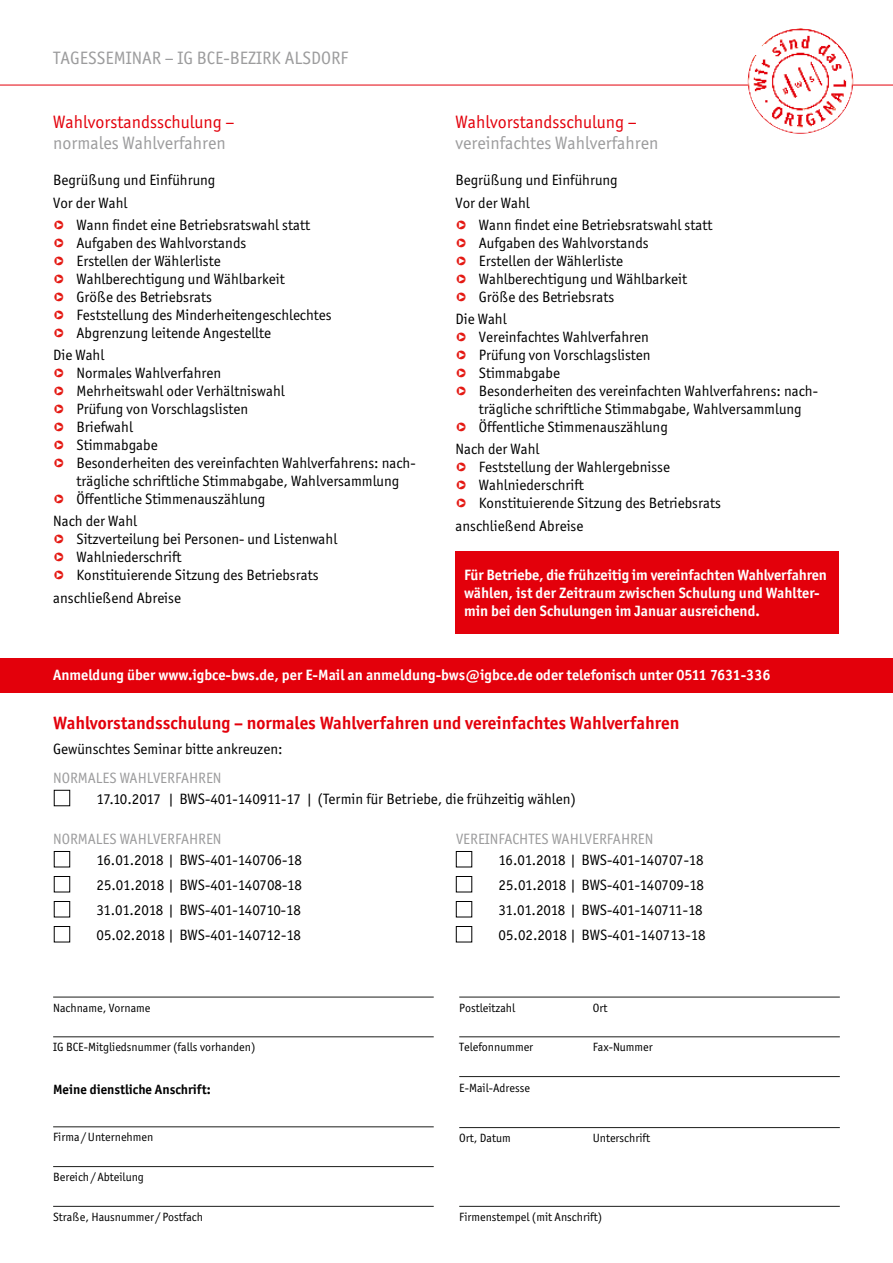
<style>
.page{position:relative;width:893px;height:1263px;background:#fff}
.page>*{position:absolute;margin:0;border:0;box-sizing:border-box;transform-origin:0 0}
.t1{font:18px "Officina Sans ITC Std";color:#9c9c9d}
.t2{font:700 18px "Officina Sans ITC Std";color:#e3000b}
.t3{font:18px "Officina Sans ITC Std";color:#e3000b}
.t4{font:15px/22.2px "Officina Sans ITC Std";color:#000}
.t5{font:700 15px/18px "Officina Sans ITC Std";color:#fff}
.t6{font:15px "Officina Sans ITC Std";color:#9c9c9d}
.t7{font:700 13.5px "Officina Sans ITC Std";color:#000}
.t8{font:12px "Officina Sans ITC Std";color:#000}
.s1{color:#e41913}
</style>
<div class="page">
<div style="left:0;top:658px;width:893px;height:34px;background:#e3000b"></div>
<hr style="left:0;top:85px;width:893px;height:1px;background:#e3000b">
<hr style="left:53px;top:997px;width:381px;height:1px;background:#1c1d1b">
<hr style="left:53px;top:1036px;width:381px;height:1px;background:#1c1d1b">
<hr style="left:53px;top:1126px;width:381px;height:1px;background:#1c1d1b">
<hr style="left:53px;top:1166px;width:381px;height:1px;background:#1c1d1b">
<hr style="left:53px;top:1206px;width:381px;height:1px;background:#1c1d1b">
<hr style="left:459px;top:997px;width:381px;height:1px;background:#1c1d1b">
<hr style="left:459px;top:1036px;width:381px;height:1px;background:#1c1d1b">
<hr style="left:459px;top:1076px;width:381px;height:1px;background:#1c1d1b">
<hr style="left:459px;top:1127px;width:381px;height:1px;background:#1c1d1b">
<hr style="left:459px;top:1206px;width:381px;height:1px;background:#1c1d1b">
<img style="left:748px;top:28px;width:105px;height:106px;border-radius:53px">
<div style="left:456px;top:851px;width:16px;height:16px;border:1px solid #000"></div>
<div style="left:456px;top:876px;width:16px;height:16px;border:1px solid #000"></div>
<div style="left:456px;top:901px;width:16px;height:16px;border:1px solid #000"></div>
<div style="left:456px;top:926px;width:16px;height:16px;border:1px solid #000"></div>
<div style="left:54px;top:790px;width:16px;height:16px;border:1px solid #000"></div>
<div style="left:54px;top:851px;width:16px;height:16px;border:1px solid #000"></div>
<div style="left:54px;top:876px;width:16px;height:16px;border:1px solid #000"></div>
<div style="left:54px;top:901px;width:16px;height:16px;border:1px solid #000"></div>
<div style="left:54px;top:926px;width:16px;height:16px;border:1px solid #000"></div>
<div style="left:455px;top:552px;width:384px;height:82px;background:#e3000b"></div>
<p class="t1" style="left:53px;top:48px;width:296px">TAGESSEMINAR – IG BCE-BEZIRK ALSDORF</p>
<p class="t3" style="left:53px;top:111px;width:183px">Wahlvorstandsschulung –</p>
<p class="t1" style="left:53px;top:133px;width:174px">normales Wahlverfahren</p>
<p class="t4" style="left:53px;top:169px;width:164px">Begrüßung und Einführung<br>Vor der Wahl</p>
<p class="t4" style="left:53px;top:214px;width:258px"><span class="s1">❑</span> Wann findet eine Betriebsratswahl statt</p>
<p class="t4" style="left:53px;top:232px;width:195px"><span class="s1">❑</span> Aufgaben des Wahlvorstands</p>
<p class="t4" style="left:53px;top:250px;width:169px"><span class="s1">❑</span> Erstellen der Wählerliste</p>
<p class="t4" style="left:53px;top:268px;width:233px"><span class="s1">❑</span> Wahlberechtigung und Wählbarkeit</p>
<p class="t4" style="left:53px;top:286px;width:160px"><span class="s1">❑</span> Größe des Betriebsrats</p>
<p class="t4" style="left:53px;top:304px;width:280px"><span class="s1">❑</span> Feststellung des Minderheitengeschlechtes</p>
<p class="t4" style="left:53px;top:322px;width:219px"><span class="s1">❑</span> Abgrenzung leitende Angestellte<br>Die Wahl</p>
<p class="t4" style="left:53px;top:362px;width:170px"><span class="s1">❑</span> Normales Wahlverfahren</p>
<p class="t4" style="left:53px;top:380px;width:233px"><span class="s1">❑</span> Mehrheitswahl oder Verhältniswahl</p>
<p class="t4" style="left:53px;top:398px;width:197px"><span class="s1">❑</span> Prüfung von Vorschlagslisten</p>
<p class="t4" style="left:53px;top:416px;width:81px"><span class="s1">❑</span> Briefwahl</p>
<p class="t4" style="left:53px;top:434px;width:106px"><span class="s1">❑</span> Stimmabgabe</p>
<p class="t4" style="left:53px;top:454px;width:364px;line-height:18px;text-align:center"><span class="s1">❑</span> Besonderheiten des vereinfachten Wahlverfahrens: nach&shy;trägliche schriftliche Stimmabgabe, Wahlversammlung</p>
<p class="t4" style="left:53px;top:488px;width:214px"><span class="s1">❑</span> Öffentliche Stimmenauszählung<br>Nach der Wahl</p>
<p class="t4" style="left:53px;top:528px;width:286px"><span class="s1">❑</span> Sitzverteilung bei Personen- und Listenwahl</p>
<p class="t4" style="left:53px;top:546px;width:130px"><span class="s1">❑</span> Wahlniederschrift</p>
<p class="t4" style="left:53px;top:564px;width:267px"><span class="s1">❑</span> Konstituierende Sitzung des Betriebsrats anschließend Abreise</p>
<p class="t3" style="left:455px;top:111px;width:183px">Wahlvorstandsschulung –</p>
<p class="t1" style="left:455px;top:133px;width:205px">vereinfachtes Wahlverfahren</p>
<p class="t4" style="left:455px;top:169px;width:164px">Begrüßung und Einführung<br>Vor der Wahl</p>
<p class="t4" style="left:455px;top:214px;width:258px"><span class="s1">❑</span> Wann findet eine Betriebsratswahl statt</p>
<p class="t4" style="left:455px;top:232px;width:195px"><span class="s1">❑</span> Aufgaben des Wahlvorstands</p>
<p class="t4" style="left:455px;top:250px;width:169px"><span class="s1">❑</span> Erstellen der Wählerliste</p>
<p class="t4" style="left:455px;top:268px;width:233px"><span class="s1">❑</span> Wahlberechtigung und Wählbarkeit</p>
<p class="t4" style="left:455px;top:286px;width:160px"><span class="s1">❑</span> Größe des Betriebsrats<br>Die Wahl</p>
<p class="t4" style="left:455px;top:326px;width:195px"><span class="s1">❑</span> Vereinfachtes Wahlverfahren</p>
<p class="t4" style="left:455px;top:344px;width:197px"><span class="s1">❑</span> Prüfung von Vorschlagslisten</p>
<p class="t4" style="left:455px;top:362px;width:106px"><span class="s1">❑</span> Stimmabgabe</p>
<p class="t4" style="left:455px;top:382px;width:364px;line-height:18px;text-align:center"><span class="s1">❑</span> Besonderheiten des vereinfachten Wahlverfahrens: nach&shy;trägliche schriftliche Stimmabgabe, Wahlversammlung</p>
<p class="t4" style="left:455px;top:416px;width:214px"><span class="s1">❑</span> Öffentliche Stimmenauszählung<br>Nach der Wahl</p>
<p class="t4" style="left:455px;top:456px;width:216px"><span class="s1">❑</span> Feststellung der Wahlergebnisse</p>
<p class="t4" style="left:455px;top:474px;width:130px"><span class="s1">❑</span> Wahlniederschrift</p>
<p class="t4" style="left:455px;top:492px;width:267px"><span class="s1">❑</span> Konstituierende Sitzung des Betriebsrats anschließend Abreise</p>
<p class="t5" style="left:464px;top:566px;width:364px">Für Betriebe, die frühzeitig im vereinfachten Wahlverfahren wählen, ist der Zeitraum zwischen Schulung und Wahlter&shy;min bei den Schulungen im Januar ausreichend.</p>
<p class="t5" style="left:53px;top:666px;width:719px">Anmeldung über www.igbce-bws.de, per E-Mail an anmeldung-bws@igbce.de oder telefonisch unter 0511 7631-336</p>
<p class="t2" style="left:53px;top:711px;width:628px">Wahlvorstandsschulung – normales Wahlverfahren und vereinfachtes Wahlverfahren</p>
<p class="t4" style="left:53px;top:738px;width:231px">Gewünschtes Seminar bitte ankreuzen:</p>
<p class="t6" style="left:53px;top:769px;width:170px">NORMALES WAHLVERFAHREN</p>
<p class="t4" style="left:97px;top:787px;width:481px">17.10.2017 | BWS-401-140911-17 | (Termin für Betriebe, die frühzeitig wählen)</p>
<p class="t6" style="left:53px;top:831px;width:170px">NORMALES WAHLVERFAHREN</p>
<p class="t6" style="left:456px;top:831px;width:199px">VEREINFACHTES WAHLVERFAHREN</p>
<p class="t4" style="left:499px;top:847px;width:209px;line-height:25px">16.01.2018 | BWS-401-140707-18<br>25.01.2018 | BWS-401-140709-18<br>31.01.2018 | BWS-401-140711-18<br>05.02.2018 | BWS-401-140713-18</p>
<p class="t4" style="left:97px;top:847px;width:207px;line-height:25px;text-align:justify">16.01.2018 | BWS-401-140706-18<br>25.01.2018 | BWS-401-140708-18<br>31.01.2018 | BWS-401-140710-18<br>05.02.2018 | BWS-401-140712-18</p>
<p class="t8" style="left:53px;top:1000px;width:99px">Nachname, Vorname</p>
<p class="t8" style="left:53px;top:1040px;width:204px">IG BCE-Mitgliedsnummer (falls vorhanden)</p>
<p class="t7" style="left:53px;top:1081px;width:159px">Meine dienstliche Anschrift:</p>
<p class="t8" style="left:53px;top:1130px;width:102px">Firma /Unternehmen</p>
<p class="t8" style="left:53px;top:1170px;width:92px">Bereich/Abteilung</p>
<p class="t8" style="left:53px;top:1210px;width:151px">Straße, Hausnummer / Postfach</p>
<p class="t8" style="left:459px;top:1000px;width:57px">Postleitzahl</p>
<p class="t8" style="left:593px;top:1000px;width:16px">Ort</p>
<p class="t8" style="left:459px;top:1040px;width:75px">Telefonnummer</p>
<p class="t8" style="left:593px;top:1040px;width:61px">Fax-Nummer</p>
<p class="t8" style="left:459px;top:1081px;width:72px">E-Mail-Adresse</p>
<p class="t8" style="left:459px;top:1131px;width:53px">Ort, Datum</p>
<p class="t8" style="left:593px;top:1131px;width:59px">Unterschrift</p>
<p class="t8" style="left:459px;top:1210px;width:144px">Firmenstempel (mit Anschrift)</p>
</div>
